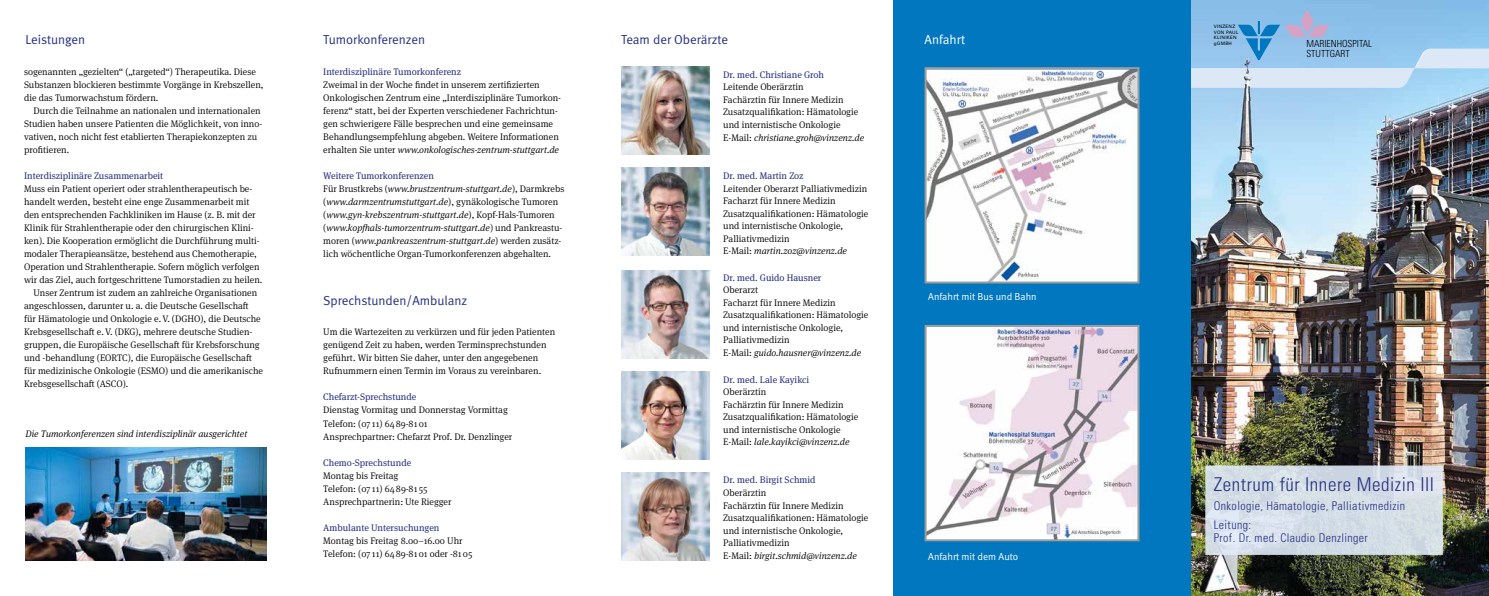
<style>
.page{position:relative;width:1489px;height:596px;background:#fff}
.page>*{position:absolute;margin:0;border:0;box-sizing:border-box;transform-origin:0 0}
.t1{font:300 condensed 19px "Univers";letter-spacing:.03em;color:#253081}
.t2{font:13px "Meta Normal";letter-spacing:-.005em;color:#253081}
.t3{font:13px "Meta Normal";color:#fff}
.t4{font:300 condensed 12px/19px "Univers";letter-spacing:.03em;color:#253081}
.t5{font:10px "Meta Normal";color:#fff}
.t6{font:300 condensed 9.8px/10.4px "Univers";color:#000}
.t7{font:300 9.5px/12.5px "Meta Serif OT";color:#000}
.t8{font:italic 300 9.5px/13px "Meta Serif OT";color:#000}
.t9{font:9.5px "Meta Serif OT";color:#253081}
.t10{font:4.6px/5.5px "Univers";letter-spacing:.05em;color:#000}
.s1{font-style:italic}
.s2{font-weight:400;font-style:normal;color:#253081}
.s3{font-style:normal}
</style>
<div class="page">
<img style="left:1191px;top:0;width:297px;height:595px">
<img style="left:1414px;top:49px;width:67px;height:18px">
<div style="left:1205px;top:465px;width:237px;height:89px;background:linear-gradient(to right,#d6dfe9,#d4dde5);border:1px solid #e1ebf9"></div>
<img style="left:1243px;top:66px;width:8px;height:35px">
<img style="left:26px;top:447px;width:240px;height:113px">
<img style="left:621px;top:168px;width:88px;height:88px">
<img style="left:621px;top:66px;width:88px;height:88px">
<img style="left:621px;top:270px;width:88px;height:88px">
<img style="left:621px;top:371px;width:88px;height:88px">
<img style="left:621px;top:472px;width:88px;height:88px">
<img style="left:1284px;top:9px;width:45px;height:28px">
<img style="left:1237px;top:21px;width:42px;height:15px">
<div style="left:893px;top:0;width:298px;height:595px;background:#0077be"></div>
<svg style="left:924px;top:67px;width:216px;height:217px;background:#e3e4e6"></svg>
<svg style="left:924px;top:325px;width:216px;height:217px;background:#e5e0e6"></svg>
<p class="t10" style="left:1213px;top:24px;width:26px">VINZENZ<br>VON PAUL<br>KLINIKEN</p>
<h2 class="t2" style="left:26px;top:32px;width:61px">Leistungen</h2>
<h2 class="t3" style="left:924px;top:32px;width:42px">Anfahrt</h2>
<h2 class="t2" style="left:323px;top:32px;width:103px">Tumorkonferenzen</h2>
<p class="t10" style="left:1213px;top:41px;width:20px">gGMBH</p>
<p class="t9" style="left:323px;top:66px;width:139px">Interdisziplinäre Tumorkonferenz</p>
<p class="t7" style="left:323px;top:78px;width:239px;line-height:13px">Zweimal in der Woche findet in unserem zertifizierten Onkologischen Zentrum eine „Interdisziplinäre Tumorkon&shy;ferenz“ statt, bei der Experten verschiedener Fachrichtun&shy;gen schwierigere Fälle besprechen und eine gemeinsame Behandlungsempfehlung abgeben. Weitere Informationen erhalten Sie unter <span class="s1">www.onkologisches-zentrum-stuttgart.de</span></p>
<p class="t8" style="left:323px;top:169px;width:242px"><span class="s2">Weitere Tumorkonferenzen<br></span><span class="s3">Für Brustkrebs (</span>www.brustzentrum-stuttgart.de<span class="s3">), Darmkrebs (</span>www.darmzentrumstuttgart.de<span class="s3">), gynäkologische Tumoren (</span>www.gyn-krebszentrum-stuttgart.de<span class="s3">), Kopf-Hals-Tumoren (</span>www.kopfhals-tumorzentrum-stuttgart.de<span class="s3">) und Pankreastu&shy;moren (</span>www.pankreaszentrum-stuttgart.de<span class="s3">) werden zusätz&shy;lich wöchentliche Organ-Tumorkonferenzen abgehalten.</span></p>
<h2 class="t2" style="left:621px;top:32px;width:108px">Team der Oberärzte</h2>
<p class="t6" style="left:1306px;top:38px;width:67px">MARIENHOSPITAL<br>STUTTGART</p>
<p class="t7" style="left:24px;top:65px;width:241px;line-height:13px">sogenannten „gezielten“ („targeted“) Therapeutika. Diese<br>Substanzen blockieren bestimmte Vorgänge in Krebszellen, die das Tumorwachstum fördern.</p>
<p class="t7" style="left:24px;top:104px;width:240px;line-height:13px;text-indent:10px">Durch die Teilnahme an nationalen und internationalen Studien haben unsere Patienten die Möglichkeit, von inno&shy;vativen, noch nicht fest etablierten Therapiekonzepten zu profitieren.</p>
<p class="t9" style="left:24px;top:170px;width:141px">Interdisziplinäre Zusammenarbeit</p>
<p class="t7" style="left:24px;top:182px;width:230px">Muss ein Patient operiert oder strahlentherapeutisch be-</p>
<p class="t7" style="left:24px;top:195px;width:227px">handelt werden, besteht eine enge Zusammenarbeit mit</p>
<p class="t7" style="left:24px;top:208px;width:233px">den entsprechenden Fachkliniken im Hause (z. B. mit der</p>
<p class="t7" style="left:24px;top:221px;width:231px">Klinik für Strahlentherapie oder den chirurgischen Klini-</p>
<p class="t7" style="left:24px;top:234px;width:237px">ken). Die Kooperation ermöglicht die Durchführung multi-</p>
<p class="t7" style="left:24px;top:247px;width:234px">modaler Therapieansätze, bestehend aus Chemotherapie,</p>
<p class="t7" style="left:24px;top:260px;width:237px">Operation und Strahlentherapie. Sofern möglich verfolgen</p>
<p class="t7" style="left:24px;top:273px;width:240px">wir das Ziel, auch fortgeschrittene Tumorstadien zu heilen.</p>
<p class="t7" style="left:34px;top:286px;width:225px">Unser Zentrum ist zudem an zahlreiche Organisationen</p>
<p class="t7" style="left:24px;top:299px;width:226px">angeschlossen, darunter u. a. die Deutsche Gesellschaft</p>
<p class="t7" style="left:24px;top:312px;width:238px">für Hämatologie und Onkologie e.V. (DGHO), die Deutsche</p>
<p class="t7" style="left:24px;top:325px;width:230px">Krebsgesellschaft e.V. (DKG), mehrere deutsche Studien-</p>
<p class="t7" style="left:24px;top:338px;width:237px">gruppen, die Europäische Gesellschaft für Krebsforschung</p>
<p class="t7" style="left:24px;top:351px;width:229px">und -behandlung (EORTC), die Europäische Gesellschaft</p>
<p class="t7" style="left:24px;top:364px;width:240px">für medizinische Onkologie (ESMO) und die amerikanische</p>
<p class="t7" style="left:24px;top:377px;width:106px">Krebsgesellschaft (ASCO).</p>
<p class="t9" style="left:723px;top:69px;width:102px">Dr. med. Christiane Groh</p>
<p class="t7" style="left:723px;top:81px;width:142px">Leitende Oberärztin<br>Fachärztin für Innere Medizin<br>Zusatzqualifikation: Hämatologie und internistische Onkologie<br>E-Mail: <span class="s1">christiane.groh@vinzenz.de</span></p>
<p class="t9" style="left:723px;top:170px;width:82px">Dr. med. Martin Zoz</p>
<p class="t7" style="left:723px;top:182px;width:147px">Leitender Oberarzt Palliativmedizin<br>Facharzt für Innere Medizin<br>Zusatzqualifikationen: Hämatologie und internistische Onkologie,<br>Palliativmedizin<br>E-Mail: <span class="s1">martin.zoz@vinzenz.de</span></p>
<p class="t9" style="left:723px;top:271px;width:100px">Dr. med. Guido Hausner</p>
<p class="t7" style="left:723px;top:283px;width:147px">Oberarzt<br>Facharzt für Innere Medizin<br>Zusatzqualifikationen: Hämatologie und internistische Onkologie,<br>Palliativmedizin<br>E-Mail: <span class="s1">guido.hausner@vinzenz.de</span></p>
<p class="t9" style="left:723px;top:373px;width:88px">Dr. med. Lale Kayikci</p>
<p class="t7" style="left:723px;top:385px;width:137px">Oberärztin<br>Fachärztin für Innere Medizin<br>Zusatzqualifikation: Hämatologie und internistische Onkologie<br>E-Mail: <span class="s1">lale.kayikci@vinzenz.de</span></p>
<p class="t9" style="left:723px;top:474px;width:94px">Dr. med. Birgit Schmid</p>
<p class="t7" style="left:723px;top:486px;width:147px">Oberärztin<br>Fachärztin für Innere Medizin<br>Zusatzqualifikationen: Hämatologie und internistische Onkologie,<br>Palliativmedizin<br>E-Mail: <span class="s1">birgit.schmid@vinzenz.de</span></p>
<p class="t5" style="left:928px;top:291px;width:110px">Anfahrt mit Bus und Bahn</p>
<h2 class="t2" style="left:323px;top:293px;width:145px">Sprechstunden/Ambulanz</h2>
<p class="t7" style="left:323px;top:325px;width:233px;line-height:13px">Um die Wartezeiten zu verkürzen und für jeden Patienten genügend Zeit zu haben, werden Terminsprechstunden geführt. Wir bitten Sie daher, unter den angegebenen Rufnummern einen Termin im Voraus zu vereinbaren.</p>
<p class="t9" style="left:323px;top:391px;width:95px">Chefarzt-Sprechstunde</p>
<p class="t7" style="left:323px;top:403px;width:190px;line-height:13px">Dienstag Vormitag und Donnerstag Vormittag<br>Telefon: (07 11) 6489-8101<br>Ansprechpartner: Chefarzt Prof. Dr. Denzlinger</p>
<p class="t9" style="left:323px;top:456px;width:89px">Chemo-Sprechstunde</p>
<p class="t7" style="left:323px;top:468px;width:130px;line-height:13px">Montag bis Freitag<br>Telefon: (07 11) 6489-81 55<br>Ansprechpartnerin: Ute Riegger</p>
<p class="t9" style="left:323px;top:521px;width:118px">Ambulante Untersuchungen</p>
<p class="t7" style="left:323px;top:533px;width:151px;line-height:13px">Montag bis Freitag 8.00–16.00 Uhr<br>Telefon: (07 11) 6489-8101 oder -8105</p>
<p class="t8" style="left:26px;top:427px;width:223px">Die Tumorkonferenzen sind interdisziplinär ausgerichtet</p>
<h1 class="t1" style="left:1213px;top:472px;width:222px">Zentrum für Innere Medizin III</h1>
<p class="t4" style="left:1213px;top:495px;width:193px">Onkologie, Hämatologie, Palliativmedizin<br>Leitung:</p>
<p class="t4" style="left:1213px;top:528px;width:155px">Prof. Dr. med. Claudio Denzlinger</p>
<p class="t5" style="left:928px;top:550px;width:91px">Anfahrt mit dem Auto</p>
</div>
